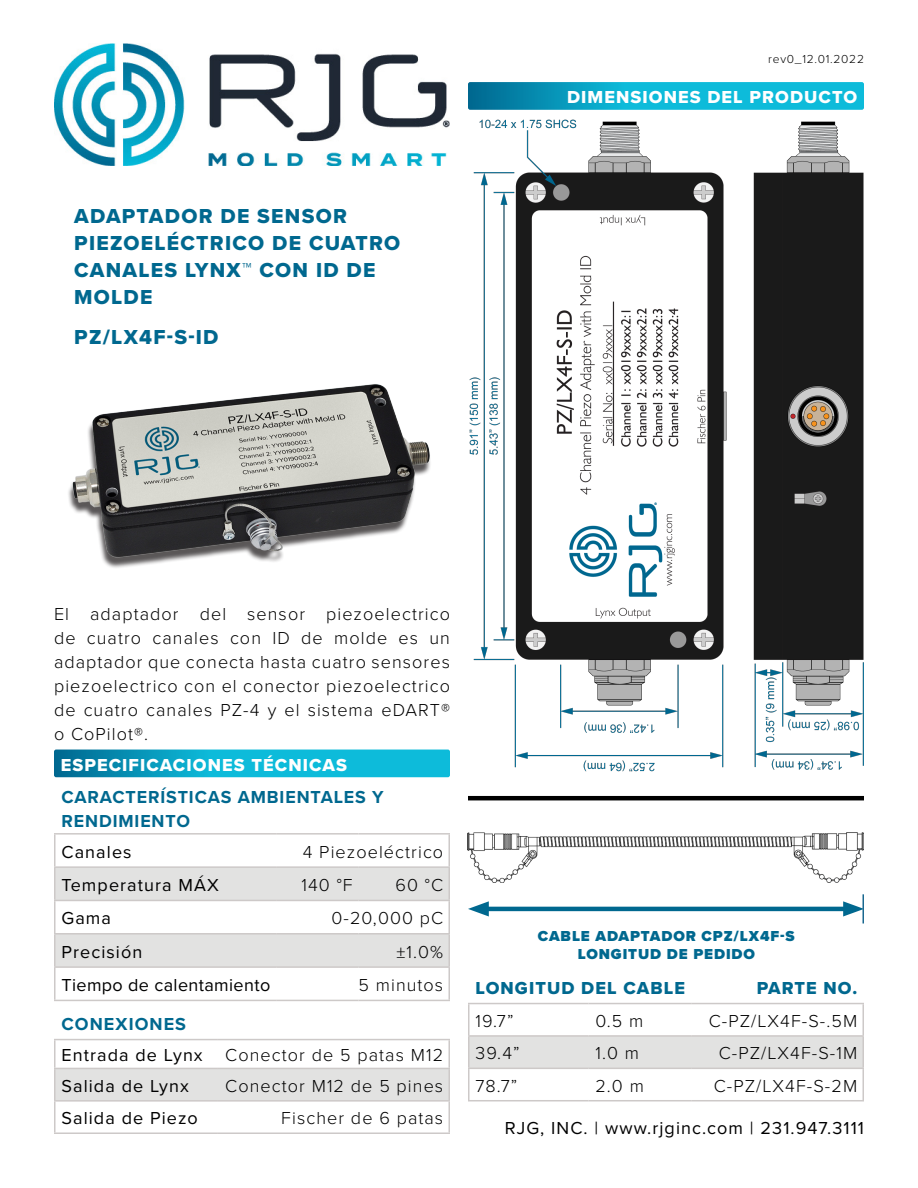
<style>
.page{position:relative;width:918px;height:1188px;background:#fff}
.page>*{position:absolute;margin:0;border:0;box-sizing:border-box;transform-origin:0 0}
.t1{font:21px/27px "Proxima Nova Extrabld";letter-spacing:.06em;color:#00688f}
.t2{font:300 18px/24px "Proxima Nova";letter-spacing:.06em;color:#000;text-align:justify}
.t3{font:18px "Proxima Nova";letter-spacing:.06em;color:#000}
.t4{font:700 18px/24px "Proxima Nova";letter-spacing:.05em;color:#00688f}
.t5{font:18px "Proxima Nova Extrabld";letter-spacing:.06em;color:#fff}
.t6{font:18px "Proxima Nova Extrabld";letter-spacing:.06em;color:#00688f}
.t7{font:18px "Proxima Nova";letter-spacing:.02em;color:#000}
.t8{font:900 15px/18px "Proxima Nova";letter-spacing:.06em;color:#00688f;text-align:center}
.t9{font:300 12px "Proxima Nova";letter-spacing:.06em;color:#000}
</style>
<div class="page">
<img style="left:54px;top:44px;width:396px;height:122px">
<svg style="left:54px;top:750px;width:396px;height:27px;background:#0aaaca"></svg>
<svg style="left:468px;top:82px;width:396px;height:28px;background:#0caacb"></svg>
<img style="left:68px;top:384px;width:362px;height:184px">
<svg style="left:56px;top:868px;width:392px;height:98px"></svg>
<hr style="left:54px;top:833px;width:222px;height:2px;background:#cdc9c8">
<hr style="left:54px;top:835px;width:2px;height:31px;background:#cdc9c8">
<hr style="left:276px;top:833px;width:83px;height:2px;background:#cdc9c8">
<hr style="left:359px;top:833px;width:91px;height:2px;background:#cdc9c8">
<hr style="left:54px;top:866px;width:222px;height:2px;background:#cdc9c8">
<hr style="left:54px;top:868px;width:2px;height:32px;background:#cdc9c8">
<hr style="left:276px;top:866px;width:83px;height:2px;background:#cdc9c8">
<hr style="left:359px;top:866px;width:91px;height:2px;background:#cdc9c8">
<hr style="left:448px;top:868px;width:2px;height:32px;background:#cdc9c8">
<hr style="left:54px;top:900px;width:222px;height:1px;background:#cdc9c8">
<hr style="left:54px;top:901px;width:2px;height:32px;background:#cdc9c8">
<hr style="left:276px;top:900px;width:83px;height:1px;background:#cdc9c8">
<hr style="left:359px;top:900px;width:91px;height:1px;background:#cdc9c8">
<hr style="left:54px;top:933px;width:222px;height:2px;background:#cdc9c8">
<hr style="left:54px;top:935px;width:2px;height:31px;background:#cdc9c8">
<hr style="left:276px;top:933px;width:83px;height:2px;background:#cdc9c8">
<hr style="left:359px;top:933px;width:91px;height:2px;background:#cdc9c8">
<hr style="left:54px;top:966px;width:222px;height:2px;background:#cdc9c8">
<hr style="left:54px;top:968px;width:2px;height:32px;background:#cdc9c8">
<hr style="left:276px;top:966px;width:83px;height:2px;background:#cdc9c8">
<hr style="left:359px;top:966px;width:91px;height:2px;background:#cdc9c8">
<hr style="left:54px;top:1000px;width:222px;height:1px;background:#cdc9c8">
<hr style="left:276px;top:1000px;width:83px;height:1px;background:#cdc9c8">
<hr style="left:359px;top:1000px;width:91px;height:1px;background:#cdc9c8">
<hr style="left:448px;top:835px;width:2px;height:31px;background:#cdc9c8">
<hr style="left:448px;top:901px;width:2px;height:32px;background:#cdc9c8">
<hr style="left:448px;top:935px;width:2px;height:31px;background:#cdc9c8">
<hr style="left:448px;top:968px;width:2px;height:32px;background:#cdc9c8">
<div style="left:56px;top:1069px;width:392px;height:31px;background:#e2e2e1"></div>
<hr style="left:54px;top:1039px;width:163px;height:1px;background:#cdc9c8">
<hr style="left:54px;top:1040px;width:2px;height:28px;background:#cdc9c8">
<hr style="left:217px;top:1039px;width:233px;height:1px;background:#cdc9c8">
<hr style="left:448px;top:1040px;width:2px;height:28px;background:#cdc9c8">
<hr style="left:54px;top:1068px;width:163px;height:1px;background:#cdc9c8">
<hr style="left:54px;top:1069px;width:2px;height:31px;background:#cdc9c8">
<hr style="left:217px;top:1068px;width:233px;height:1px;background:#cdc9c8">
<hr style="left:448px;top:1069px;width:2px;height:31px;background:#cdc9c8">
<hr style="left:54px;top:1100px;width:163px;height:2px;background:#cdc9c8">
<hr style="left:54px;top:1102px;width:2px;height:30px;background:#cdc9c8">
<hr style="left:217px;top:1100px;width:233px;height:2px;background:#cdc9c8">
<hr style="left:448px;top:1102px;width:2px;height:30px;background:#cdc9c8">
<hr style="left:54px;top:1132px;width:163px;height:2px;background:#cdc9c8">
<hr style="left:217px;top:1132px;width:233px;height:2px;background:#cdc9c8">
<hr style="left:468px;top:796px;width:396px;height:4px;background:#000">
<hr style="left:481px;top:907px;width:370px;height:4px;background:#00688f">
<svg style="left:468px;top:901px;width:21px;height:16px"></svg>
<svg style="left:843px;top:901px;width:19px;height:16px"></svg>
<div style="left:470px;top:1037px;width:392px;height:31px;background:#e2e2e1"></div>
<hr style="left:468px;top:1003px;width:121px;height:1px;background:#cdc9c8">
<hr style="left:468px;top:1004px;width:2px;height:31px;background:#cdc9c8">
<hr style="left:589px;top:1003px;width:102px;height:1px;background:#cdc9c8">
<hr style="left:691px;top:1003px;width:173px;height:1px;background:#cdc9c8">
<hr style="left:862px;top:1004px;width:2px;height:31px;background:#cdc9c8">
<hr style="left:468px;top:1035px;width:121px;height:2px;background:#cdc9c8">
<hr style="left:468px;top:1037px;width:2px;height:31px;background:#cdc9c8">
<hr style="left:589px;top:1035px;width:102px;height:2px;background:#cdc9c8">
<hr style="left:691px;top:1035px;width:173px;height:2px;background:#cdc9c8">
<hr style="left:862px;top:1037px;width:2px;height:31px;background:#cdc9c8">
<hr style="left:468px;top:1068px;width:121px;height:1px;background:#cdc9c8">
<hr style="left:468px;top:1069px;width:2px;height:31px;background:#cdc9c8">
<hr style="left:589px;top:1068px;width:102px;height:1px;background:#cdc9c8">
<hr style="left:691px;top:1068px;width:173px;height:1px;background:#cdc9c8">
<hr style="left:862px;top:1069px;width:2px;height:31px;background:#cdc9c8">
<hr style="left:468px;top:1100px;width:121px;height:1px;background:#cdc9c8">
<hr style="left:589px;top:1100px;width:102px;height:1px;background:#cdc9c8">
<hr style="left:691px;top:1100px;width:173px;height:1px;background:#cdc9c8">
<img style="left:468px;top:832px;width:396px;height:51px">
<img style="left:469px;top:119px;width:394px;height:653px">
<hr style="left:862px;top:894px;width:2px;height:29px;background:#1a6890">
<p class="t1" style="left:74px;top:202px;width:328px">ADAPTADOR DE SENSOR<br>PIEZOELÉCTRICO DE CUATRO<br>CANALES LYNX™ CON ID DE<br>MOLDE</p>
<p class="t1" style="left:74px;top:323px;width:146px">PZ/LX4F‑S‑ID</p>
<p class="t9" style="left:768px;top:51px;width:97px">rev0_12.01.2022</p>
<p class="t5" style="left:567px;top:84px;width:292px">DIMENSIONES DEL PRODUCTO</p>
<p class="t2" style="left:54px;top:601px;width:398px">El adaptador del sensor piezoelectrico de cuatro canales con ID de molde es un adaptador que conecta hasta cuatro sensores piezoelectrico con el conector piezoelectrico de cuatro canales PZ-4 y el sistema eDART® o CoPilot®.</p>
<p class="t5" style="left:61px;top:751px;width:288px">ESPECIFICACIONES TÉCNICAS</p>
<p class="t4" style="left:62px;top:784px;width:324px">CARACTERÍSTICAS AMBIENTALES Y<br>RENDIMIENTO</p>
<p class="t3" style="left:62px;top:838px;width:72px">Canales</p>
<p class="t2" style="left:303px;top:839px;width:142px">4 Piezoeléctrico</p>
<p class="t3" style="left:62px;top:871px;width:159px">Temperatura MÁX</p>
<p class="t2" style="left:301px;top:872px;width:53px">140 °F</p>
<p class="t2" style="left:396px;top:872px;width:49px">60 °C</p>
<p class="t3" style="left:62px;top:905px;width:51px">Gama</p>
<p class="t2" style="left:332px;top:905px;width:113px">0-20,000 pC</p>
<p class="t3" style="left:62px;top:938px;width:82px">Precisión</p>
<p class="t2" style="left:397px;top:939px;width:48px">±1.0%</p>
<p class="t7" style="left:62px;top:971px;width:210px">Tiempo de calentamiento</p>
<p class="t2" style="left:358px;top:972px;width:86px">5 minutos</p>
<p class="t4" style="left:62px;top:1012px;width:126px">CONEXIONES</p>
<p class="t3" style="left:62px;top:1042px;width:143px">Entrada de Lynx</p>
<p class="t2" style="left:225px;top:1042px;width:219px">Conector de 5 patas M12</p>
<p class="t3" style="left:62px;top:1072px;width:129px">Salida de Lynx</p>
<p class="t2" style="left:225px;top:1073px;width:220px">Conector M12 de 5 pines</p>
<p class="t3" style="left:62px;top:1105px;width:138px">Salida de Piezo</p>
<p class="t2" style="left:281px;top:1105px;width:163px">Fischer de 6 patas</p>
<p class="t8" style="left:538px;top:927px;width:258px">CABLE ADAPTADOR CPZ/LX4F-S<br>LONGITUD DE PEDIDO</p>
<p class="t6" style="left:476px;top:975px;width:211px">LONGITUD DEL CABLE</p>
<p class="t6" style="left:757px;top:975px;width:102px">PARTE NO.</p>
<p class="t2" style="left:476px;top:1008px;width:40px">19.7”</p>
<p class="t2" style="left:595px;top:1008px;width:49px">0.5 m</p>
<p class="t2" style="left:709px;top:1008px;width:150px">C‑PZ/LX4F‑S‑.5M</p>
<p class="t2" style="left:476px;top:1040px;width:46px">39.4”</p>
<p class="t2" style="left:595px;top:1040px;width:45px">1.0 m</p>
<p class="t2" style="left:719px;top:1040px;width:140px">C‑PZ/LX4F‑S‑1M</p>
<p class="t2" style="left:476px;top:1073px;width:43px">78.7”</p>
<p class="t2" style="left:595px;top:1073px;width:50px">2.0 m</p>
<p class="t2" style="left:714px;top:1073px;width:145px">C‑PZ/LX4F‑S‑2M</p>
<p class="t3" style="left:505px;top:1115px;width:361px">RJG, INC. | www.rjginc.com | 231.947.3111</p>
</div>
